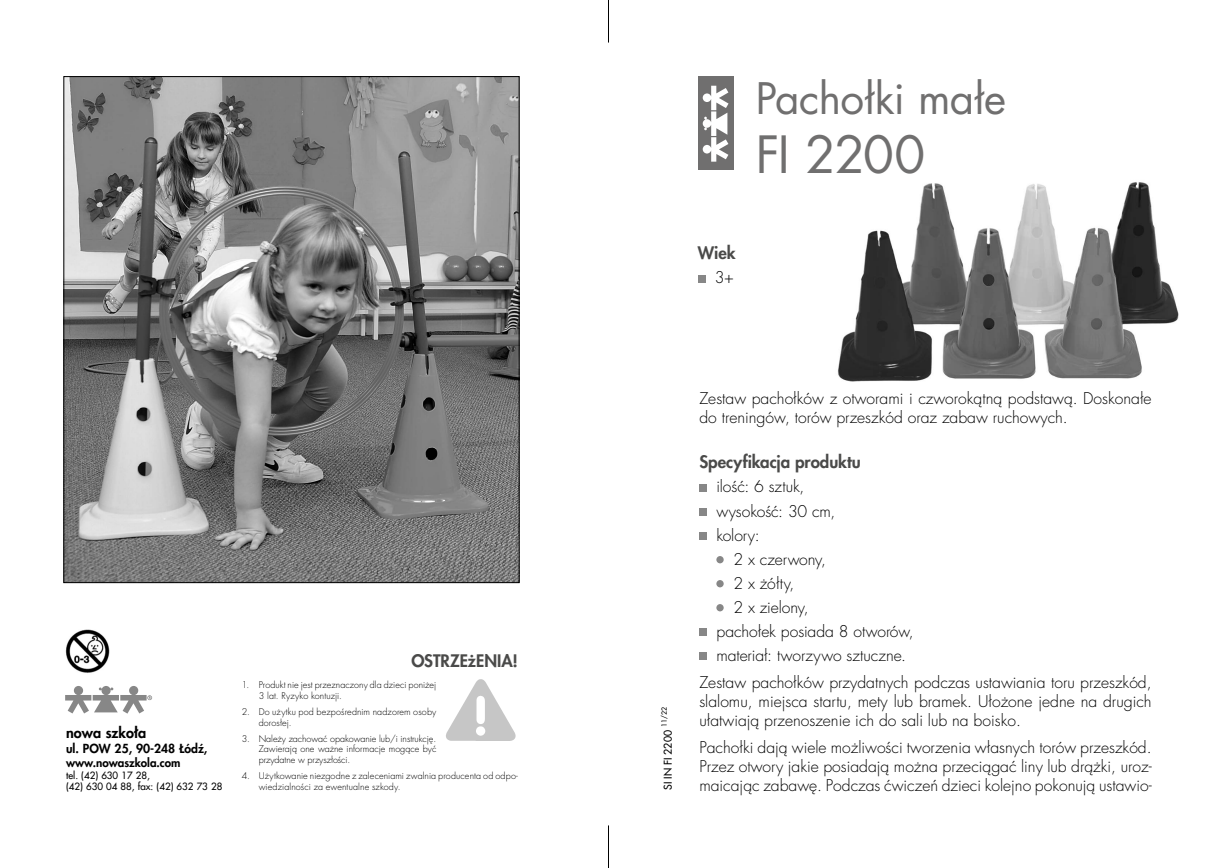
<style>
.page{position:relative;width:1217px;height:868px;background:#fff}
.page>*{position:absolute;margin:0;border:0;box-sizing:border-box;transform-origin:0 0}
.t1{font:49.95px "Futura LTS Book";letter-spacing:-.035em;color:#706f6f}
.t2{font:42.3px "Futura LTS Book";letter-spacing:-.015em;color:#706f6f}
.t3{font:800 16.8px "Futura LTS";color:#4a4a49}
.t4{font:300 15.75px/18.9px "Futura LTS";color:#000}
.t5{font:800 14.4px "Futura LTS";color:#000}
.t6{font:800 12.15px "Futura LTS";color:#000}
.t7{font:800 11.55px "Futura LTS";color:#000}
.t8{font:10.5px "Futura LTS";color:#000}
.t9{font:9.75px/11.7px "Futura LTS";color:#000}
.t10{font:300 9px/10.8px "Futura LTS";letter-spacing:.005em;color:#000}
.t11{font:6.9px "Futura LTS";color:#000}
</style>
<div class="page">
<img style="left:837px;top:182px;width:342px;height:200px">
<hr style="left:608px;top:0;width:1px;height:43px;background:#000">
<hr style="left:608px;top:825px;width:1px;height:42px;background:#000">
<div style="left:699px;top:484px;width:7px;height:7px;background:#878787"></div>
<div style="left:699px;top:508px;width:7px;height:7px;background:#878787"></div>
<div style="left:699px;top:532px;width:7px;height:7px;background:#878787"></div>
<div style="left:716px;top:556px;width:7px;height:7px;background:#878787;border-radius:50%"></div>
<div style="left:716px;top:580px;width:7px;height:7px;background:#878787;border-radius:50%"></div>
<div style="left:716px;top:604px;width:7px;height:7px;background:#878787;border-radius:50%"></div>
<div style="left:699px;top:628px;width:7px;height:7px;background:#878787"></div>
<div style="left:699px;top:652px;width:7px;height:7px;background:#878787"></div>
<div style="left:697px;top:77px;width:36px;height:93px;background:#706f6f"></div>
<svg style="left:702px;top:86px;width:26px;height:76px"></svg>
<img style="left:446px;top:679px;width:70px;height:62px">
<svg style="left:65px;top:686px;width:87px;height:27px"></svg>
<div style="left:697px;top:275px;width:8px;height:7px;background:#878787"></div>
<img style="left:65px;top:629px;width:45px;height:44px">
<img style="left:65px;top:78px;width:452px;height:503px">
<p class="t5" style="left:66px;top:723px;width:82px">nowa szko³a</p>
<p class="t6" style="left:66px;top:740px;width:143px">ul. POW 25, 90-248 £ódŸ,</p>
<p class="t7" style="left:66px;top:754px;width:116px">www.nowaszkola.com</p>
<p class="t9" style="left:66px;top:769px;width:158px">tel. (42) 630 17 28,<br>(42) 630 04 88, fax: (42) 632 73 28</p>
<p class="t3" style="left:411px;top:649px;width:108px">OSTRZE¿ENIA!</p>
<p class="t10" style="left:259px;top:679px;width:179px;text-indent:-17px">1. Produkt nie jest przeznaczony dla dzieci poni¿ej<br>3 lat. Ryzyko kontuzji.</p>
<p class="t10" style="left:259px;top:706px;width:179px;text-indent:-17px">2. Do u¿ytku pod bezpoœrednim nadzorem osoby doros³ej.</p>
<p class="t10" style="left:259px;top:733px;width:179px;text-align:justify;text-indent:-17px">3. Nale¿y zachowaæ opakowanie lub/i instrukcjê.<br>Zawieraj¹ one wa¿ne informacje mog¹ce byæ przydatne w przysz³oœci.</p>
<p class="t10" style="left:259px;top:770px;width:261px;text-indent:-17px">4. Użytkowanie niezgodne z zaleceniami zwalnia producenta od odpo&shy;wiedzialnoœci za ewentualne szkody.</p>
<h2 class="t2" style="left:755px;top:72px;width:252px">Pachołki małe</h2>
<h1 class="t1" style="left:755px;top:122px;width:170px">FI 2200</h1>
<p class="t3" style="left:697px;top:242px;width:39px">Wiek</p>
<p class="t4" style="left:714px;top:268px;width:21px">3+</p>
<p class="t11" style="left:659px;top:727px;width:21px;rotate:-90deg">11/22</p>
<p class="t8" style="left:660px;top:789px;width:61px;rotate:-90deg">SI IN FI 2200</p>
<p class="t4" style="left:699px;top:389px;width:453px">Zestaw pachołków z otworami i czworokątną podstawą. Doskonałe do treningów, torów przeszkód oraz zabaw ruchowych.</p>
<p class="t3" style="left:699px;top:451px;width:163px">Specyfikacja produktu</p>
<p class="t4" style="left:716px;top:475px;width:120px;line-height:24px">ilość: 6 sztuk, wysokość: 30 cm, kolory:</p>
<p class="t4" style="left:733px;top:549px;width:94px">2 x czerwony,</p>
<p class="t4" style="left:733px;top:573px;width:63px">2 x żółty,</p>
<p class="t4" style="left:733px;top:597px;width:77px">2 x zielony,</p>
<p class="t4" style="left:716px;top:621px;width:199px">pachołek posiada 8 otworów,</p>
<p class="t4" style="left:716px;top:645px;width:191px">materiał: tworzywo sztuczne.</p>
<p class="t4" style="left:699px;top:673px;width:453px;text-align:justify">Zestaw pachołków przydatnych podczas ustawiania toru przeszkód, slalomu, miejsca startu, mety lub bramek. Ułożone jedne na drugich ułatwiają przenoszenie ich do sali lub na boisko.</p>
<p class="t4" style="left:699px;top:738px;width:454px;text-align:justify">Pachołki dają wiele możliwości tworzenia własnych torów przeszkód.<br>Przez otwory jakie posiadają można przeciągać liny lub drążki, uroz&shy;maicając zabawę. Podczas ćwiczeń dzieci kolejno pokonują ustawio-</p>
</div>
